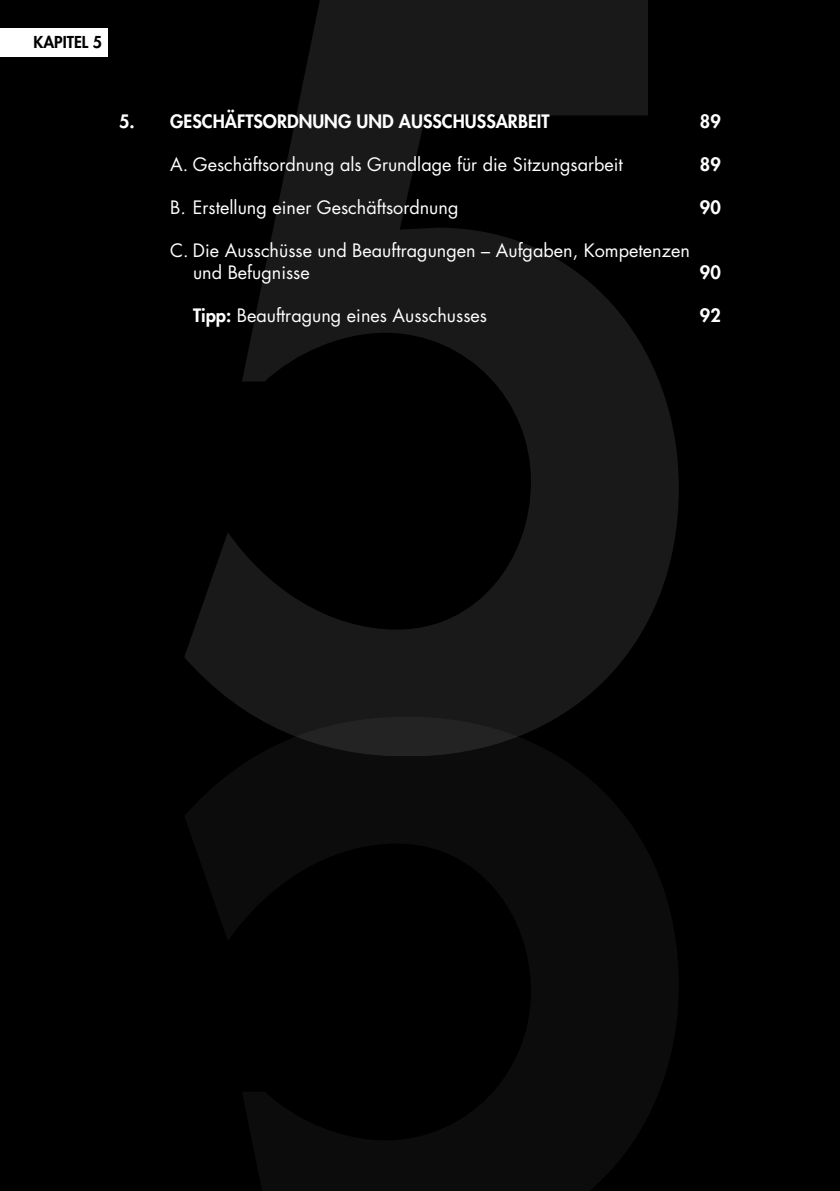
<style>
.page{position:relative;width:840px;height:1191px;background:#fff}
.page>*{position:absolute;margin:0;border:0;box-sizing:border-box;transform-origin:0 0}
.t1{font:18px/21.6px "Futura";color:#fff}
.t2{font:800 18px "Futura";color:#fff}
.t3{font:800 16px "Futura";color:#000}
.s1{font-weight:800}
</style>
<div class="page">
<div style="left:0;top:0;width:839px;height:1191px;background:#000"></div>
<div style="left:0;top:28px;width:108px;height:29px;background:#fff"></div>
<p class="t3" style="left:33px;top:32px;width:70px">KAPITEL 5</p>
<p class="t2" style="left:119px;top:109px;width:33px">5. G</p>
<p class="t2" style="left:183px;top:109px;width:367px">ESCHÄFTSORDNUNG UND AUSSCHUSSARBEIT</p>
<p class="t2" style="left:699px;top:109px;width:22px">89</p>
<p class="t1" style="left:170px;top:153px;width:454px">A. Geschäftsordnung als Grundlage für die Sitzungsarbeit</p>
<p class="t2" style="left:699px;top:152px;width:22px">89</p>
<p class="t1" style="left:170px;top:196px;width:289px">B. Erstellung einer Geschäftsordnung</p>
<p class="t2" style="left:699px;top:195px;width:22px">90</p>
<p class="t1" style="left:193px;top:240px;width:498px;text-indent:-23px">C. Die Ausschüsse und Beauftragungen – Aufgaben, Kompetenzen und Befugnisse</p>
<p class="t2" style="left:699px;top:260px;width:22px">90</p>
<p class="t1" style="left:193px;top:304px;width:295px"><span class="s1">TIPP:</span> Beauftragung eines Ausschusses</p>
<p class="t2" style="left:699px;top:303px;width:22px">92</p>
</div>
